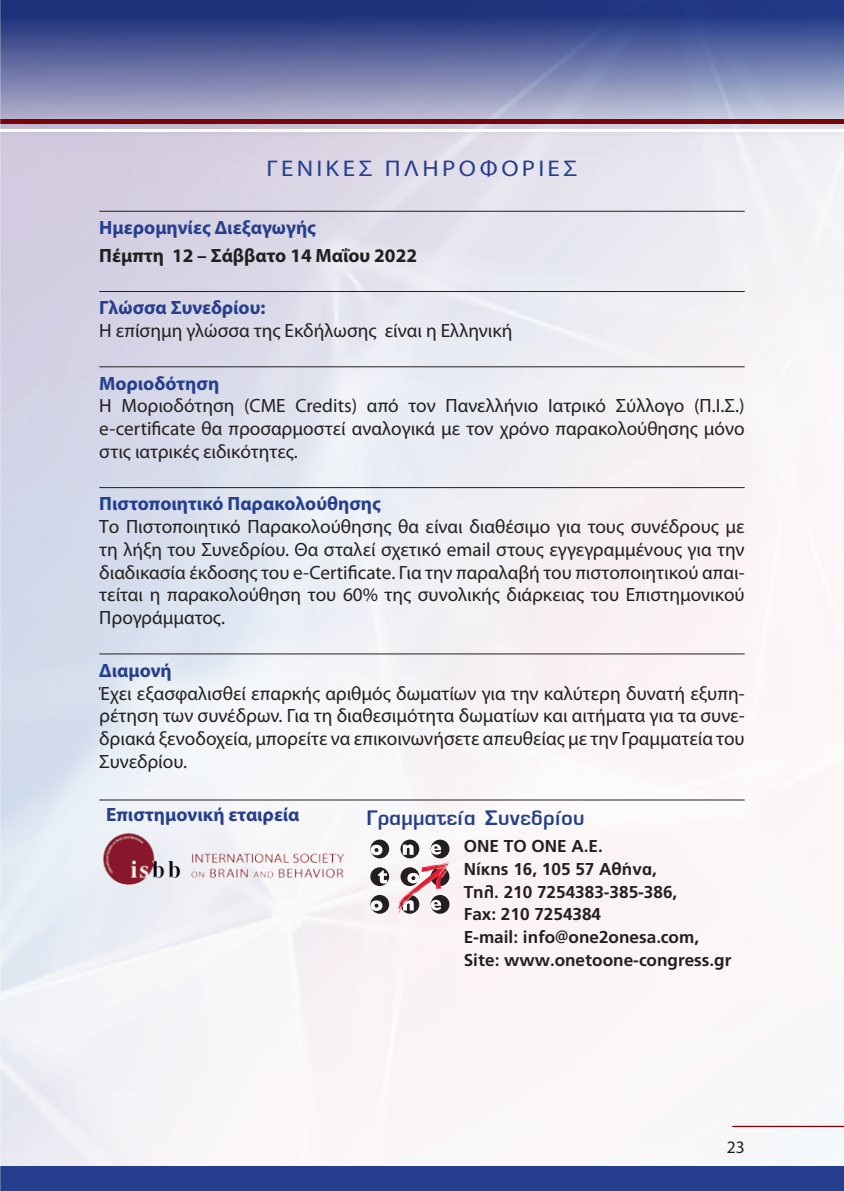
<style>
.page{position:relative;width:844px;height:1191px;background:#fff}
.page>*{position:absolute;margin:0;border:0;box-sizing:border-box;transform-origin:0 0}
.t1{font:22.75px "UB Europa Bold";color:#253f8e}
.t2{font:22.75px "Myriad Pro";color:#253f8e;scale:1.1 1}
.t3{font:19.25px/22.8px "Myriad Pro";color:#231f20;text-align:justify}
.t4{font:700 19.25px "Myriad Pro";color:#253f8e}
.t5{font:700 19.25px "Myriad Pro";color:#231f20}
.t6{font:17.5px "Myriad Pro";color:#231f20}
.t7{font:700 17.15px/22.8px "PF Catalog";color:#231f20}
</style>
<div class="page">
<img style="left:1px;top:154px;width:842px;height:1012px">
<div style="left:0;top:1166px;width:843px;height:25px;background:#253f8e"></div>
<hr style="left:732px;top:1125px;width:111px;height:2px;background:#7a0406">
<svg style="left:1px;top:0;width:842px;height:154px;background:#7b83b0"></svg>
<div style="left:0;top:119px;width:843px;height:5px;background:#7a0406"></div>
<hr style="left:0;top:129px;width:843px;height:2px;background:#fff">
<img style="left:0;top:0;width:1px;height:1182px">
<hr style="left:99px;top:211px;width:645px;height:1px;background:#231f20">
<hr style="left:99px;top:291px;width:645px;height:1px;background:#231f20">
<hr style="left:99px;top:366px;width:645px;height:1px;background:#231f20">
<hr style="left:99px;top:487px;width:645px;height:1px;background:#231f20">
<hr style="left:99px;top:653px;width:645px;height:1px;background:#231f20">
<hr style="left:99px;top:799px;width:258px;height:1px;background:#231f20">
<hr style="left:357px;top:799px;width:387px;height:1px;background:#231f20">
<img style="left:99px;top:830px;width:251px;height:68px">
<svg style="left:370px;top:839px;width:19px;height:19px"></svg>
<svg style="left:400px;top:839px;width:19px;height:19px"></svg>
<div style="left:430px;top:839px;width:19px;height:19px;background:#231f20;border-radius:50%"></div>
<svg style="left:370px;top:867px;width:19px;height:19px"></svg>
<div style="left:370px;top:895px;width:19px;height:18px;background:#231f20;border-radius:50%"></div>
<div style="left:400px;top:895px;width:19px;height:18px;background:#231f20;border-radius:50%"></div>
<div style="left:430px;top:895px;width:19px;height:18px;background:#231f20;border-radius:50%"></div>
<svg style="left:370px;top:844px;width:12px;height:11px"></svg>
<svg style="left:403px;top:844px;width:10px;height:10px"></svg>
<svg style="left:430px;top:844px;width:11px;height:10px"></svg>
<svg style="left:370px;top:900px;width:12px;height:11px"></svg>
<svg style="left:378px;top:870px;width:9px;height:13px"></svg>
<svg style="left:397px;top:862px;width:52px;height:50px"></svg>
<p class="t2" style="left:266px;top:154px;width:15px">ΓΕΝΙΚΕΣ</p>
<p class="t2" style="left:385px;top:154px;width:51px">ΠΛΗΡΟ</p>
<p class="t2" style="left:479px;top:154px;width:35px">ΦΟΡΙΕΣ</p>
<p class="t4" style="left:99px;top:215px;width:218px">Ημερομηνίες Διεξαγωγής</p>
<p class="t5" style="left:99px;top:243px;width:319px">Πέμπτη 12 – Σάββατο 14 Μαΐου 2022</p>
<p class="t4" style="left:99px;top:295px;width:168px">Γλώσσα Συνεδρίου:</p>
<p class="t3" style="left:99px;top:319px;width:414px">Η επίσημη γλώσσα της Εκδήλωσης είναι η Ελληνική</p>
<p class="t4" style="left:99px;top:370px;width:122px">Μοριοδότηση</p>
<p class="t3" style="left:99px;top:394px;width:646px">Η Μοριοδότηση (CME Credits) από τον Πανελλήνιο Ιατρικό Σύλλογο (Π.Ι.Σ.) e-certificate θα προσαρμοστεί αναλογικά με τον χρόνο παρακολούθησης μόνο στις ιατρικές ειδικότητες.</p>
<p class="t4" style="left:99px;top:491px;width:283px">Πιστοποιητικό Παρακολούθησης</p>
<p class="t3" style="left:99px;top:515px;width:646px">Το Πιστοποιητικό Παρακολούθησης θα είναι διαθέσιμο για τους συνέδρους με τη λήξη του Συνεδρίου. Θα σταλεί σχετικό email στους εγγεγραμμένους για την διαδικασία έκδοσης του e-Certificate. Για την παραλαβή του πιστοποιητικού απαι&shy;τείται η παρακολούθηση του 60% της συνολικής διάρκειας του Επιστημονικού Προγράμματος.</p>
<p class="t4" style="left:99px;top:657px;width:74px">Διαμονή</p>
<p class="t3" style="left:99px;top:681px;width:646px">Έχει εξασφαλισθεί επαρκής αριθμός δωματίων για την καλύτερη δυνατή εξυπη&shy;ρέτηση των συνέδρων. Για τη διαθεσιμότητα δωματίων και αιτήματα για τα συνε&shy;δριακά ξενοδοχεία, μπορείτε να επικοινωνήσετε απευθείας με την Γραμματεία του Συνεδρίου.</p>
<p class="t4" style="left:106px;top:802px;width:195px">Επιστημονική εταιρεία</p>
<p class="t1" style="left:364px;top:807px;width:220px">Γραμματεία Συνεδρίου</p>
<p class="t7" style="left:463px;top:835px;width:269px">ONE TO ONE Α.Ε.<br>Nίκης 16, 105 57 Αθήνα,<br>Τηλ. 210 7254383-385-386,<br>Fax: 210 7254384<br>E-mail: info@one2onesa.com,<br>Site: www.onetoone-congress.gr</p>
<p class="t6" style="left:726px;top:1135px;width:19px">23</p>
</div>
